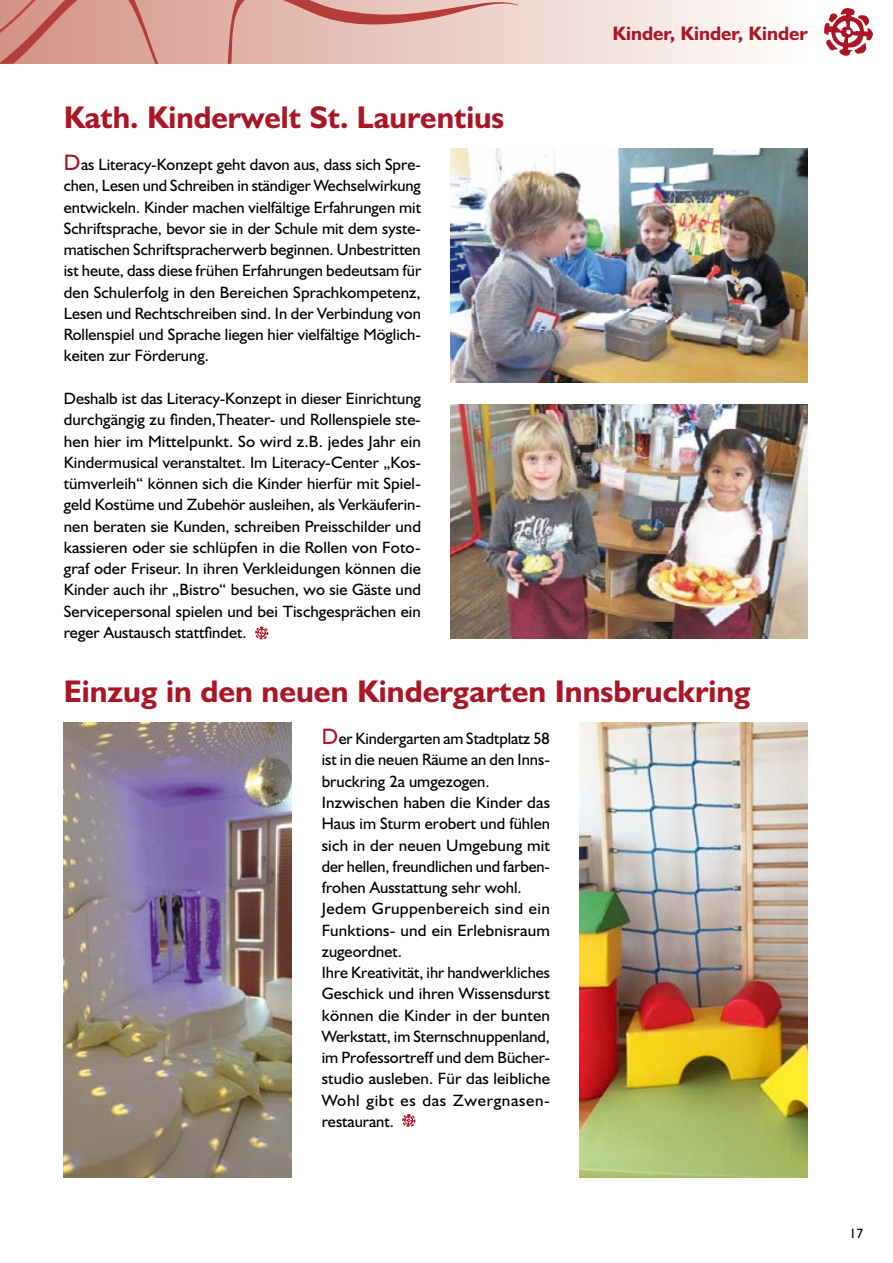
<style>
.page{position:relative;width:893px;height:1263px;background:#fff}
.page>*{position:absolute;margin:0;border:0;box-sizing:border-box;transform-origin:0 0}
.t1{font:700 31.5px "Humanist 521 BT";color:#a91625}
.t2{font:700 19.5px "Humanist 521 BT";color:#a91625}
.t3{font:16.5px/21.3px "Humanist 521 BT";color:#000;text-align:justify}
.t4{font:13.5px "Humanist 521 BT";color:#000}
.s1{font-size:22.5px;color:#a91625}
</style>
<div class="page">
<svg style="left:824px;top:8px;width:49px;height:48px"></svg>
<svg style="left:528px;top:0;width:227px;height:64px"></svg>
<svg style="left:0;top:0;width:528px;height:64px;background:#dca9a0"></svg>
<img style="left:451px;top:148px;width:357px;height:234px">
<img style="left:64px;top:723px;width:228px;height:455px">
<img style="left:580px;top:723px;width:228px;height:455px">
<img style="left:451px;top:404px;width:357px;height:234px">
<svg style="left:255px;top:626px;width:14px;height:13px"></svg>
<svg style="left:402px;top:1114px;width:14px;height:13px"></svg>
<h1 class="t1" style="left:64px;top:97px;width:442px">Kath. Kinderwelt St. Laurentius</h1>
<p class="t3" style="left:64px;top:153px;width:359px"><span class="s1">D</span>as Literacy-Konzept geht davon aus, dass sich Spre&shy;chen, Lesen und Schreiben in ständiger Wechselwirkung entwickeln. Kinder machen vielfältige Erfahrungen mit Schriftsprache, bevor sie in der Schule mit dem syste&shy;matischen Schriftspracherwerb beginnen. Unbestritten ist heute, dass diese frühen Erfahrungen bedeutsam für den Schulerfolg in den Bereichen Sprachkompetenz, Lesen und Rechtschreiben sind. In der Verbindung von Rollenspiel und Sprache liegen hier vielfältige Möglich&shy;keiten zur Förderung.</p>
<p class="t3" style="left:64px;top:387px;width:359px">Deshalb ist das Literacy-Konzept in dieser Einrichtung durchgängig zu finden,Theater- und Rollenspiele ste&shy;hen hier im Mittelpunkt. So wird z.B. jedes Jahr ein Kindermusical veranstaltet. Im Literacy-Center „Kos&shy;tümverleih“ können sich die Kinder hierfür mit Spiel&shy;geld Kostüme und Zubehör ausleihen, als Verkäuferin&shy;nen beraten sie Kunden, schreiben Preisschilder und kassieren oder sie schlüpfen in die Rollen von Foto&shy;graf oder Friseur. In ihren Verkleidungen können die Kinder auch ihr „Bistro“ besuchen, wo sie Gäste und Servicepersonal spielen und bei Tischgesprächen ein reger Austausch stattfindet.</p>
<p class="t2" style="left:613px;top:22px;width:197px">Kinder, Kinder, Kinder</p>
<h1 class="t1" style="left:64px;top:671px;width:688px">Einzug in den neuen Kindergarten Innsbruckring</h1>
<p class="t3" style="left:322px;top:727px;width:230px;text-align:left"><span class="s1">D</span>er Kindergarten am Stadtplatz 58 ist in die neuen Räume an den Inns&shy;bruckring 2a umgezogen.<br>Inzwischen haben die Kinder das<br>Haus im Sturm erobert und fühlen sich in der neuen Umgebung mit der hellen, freundlichen und farben&shy;frohen Ausstattung sehr wohl.<br>Jedem Gruppenbereich sind ein<br>Funktions- und ein Erlebnisraum zugeordnet.<br>Ihre Kreativität, ihr handwerkliches<br>Geschick und ihren Wissensdurst können die Kinder in der bunten<br>Werkstatt, im Sternschnuppenland, im Professortreff und dem Bücher&shy;studio ausleben. Für das leibliche<br>Wohl gibt es das Zwergnasen&shy;restaurant.</p>
<p class="t4" style="left:850px;top:1225px;width:15px">17</p>
</div>
